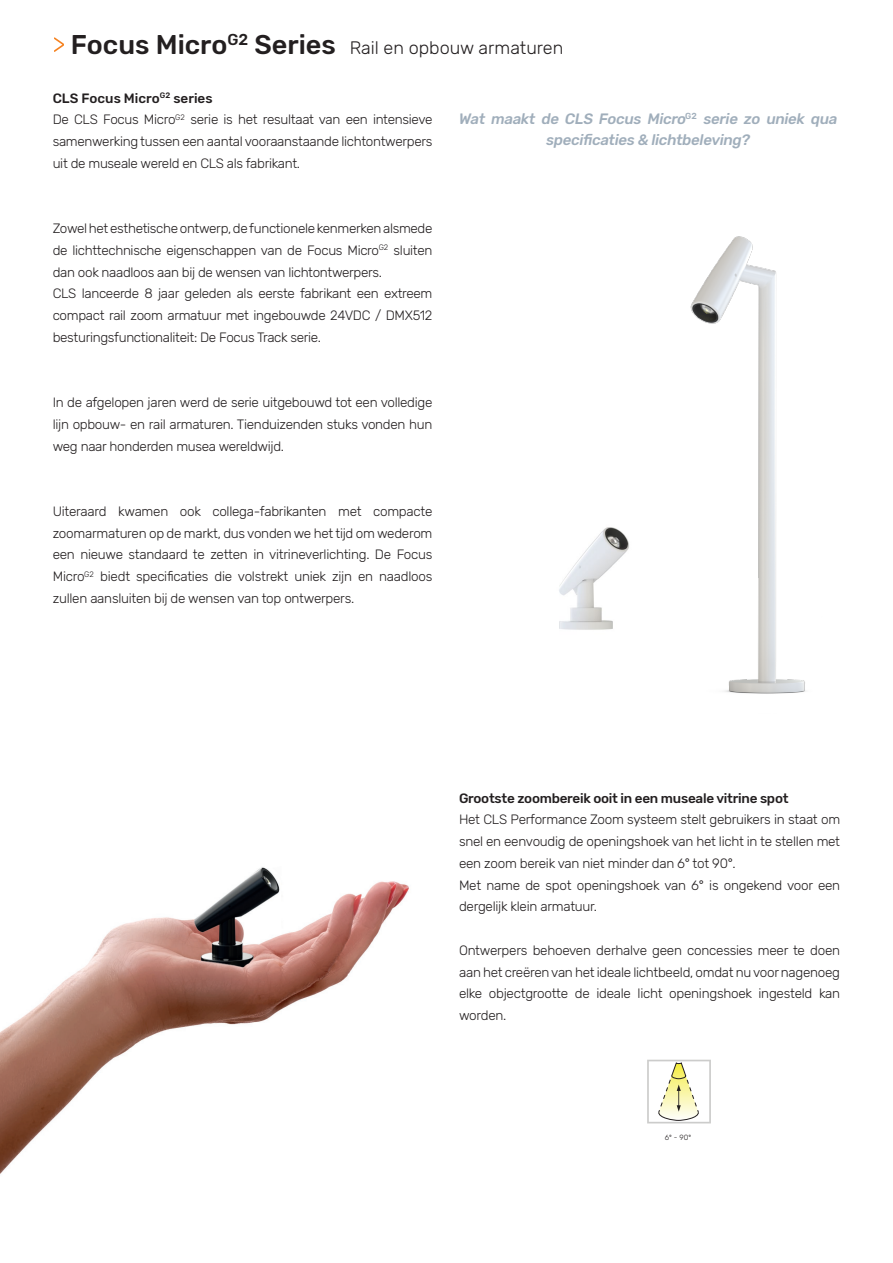
<style>
.page{position:relative;width:893px;height:1263px;background:#fff}
.page>*{position:absolute;margin:0;border:0;box-sizing:border-box;transform-origin:0 0}
.t1{font:300 18px "Rubik";color:#231f20}
.t2{font:italic 500 15px/21.8px "Rubik";color:#a0aebb;text-align:center}
.t3{font:300 13.5px/21.8px "Rubik";letter-spacing:-.02em;color:#231f20;text-align:justify}
.t4{font:500 13.5px "Rubik";letter-spacing:-.02em;color:#231f20}
.t5{font:500 13.5px "Rubik";color:#231f20}
.t6{font:300 7.5px "Rubik";color:#231f20}
.s1{font-weight:500;font-size:27px}
</style>
<div class="page">
<svg style="left:54px;top:37px;width:10px;height:15px"></svg>
<svg style="left:647px;top:1060px;width:64px;height:63px"></svg>
<img style="left:690px;top:236px;width:115px;height:458px">
<img style="left:559px;top:527px;width:70px;height:103px">
<img style="left:0;top:867px;width:409px;height:307px">
<p class="t1" style="left:71px;top:38px;width:494px"><span class="s1">Focus Micro</span><sup>G2</sup> <span class="s1">Series</span> Rail en opbouw armaturen</p>
<p class="t5" style="left:53px;top:90px;width:161px">CLS Focus Micro<sup>G2</sup> series</p>
<p class="t3" style="left:53px;top:109px;width:381px">De CLS Focus Micro<sup>G2</sup> serie is het resultaat van een intensieve samenwerking tussen een aantal vooraanstaande lichtontwerpers uit de museale wereld en CLS als fabrikant.</p>
<p class="t2" style="left:458px;top:108px;width:383px">Wat maakt de CLS Focus Micro<sup>G</sup> <sup>2</sup> serie zo uniek qua specificaties &amp; lichtbeleving?</p>
<p class="t3" style="left:53px;top:218px;width:381px">Zowel het esthetische ontwerp, de functionele kenmerken alsmede de lichttechnische eigenschappen van de Focus Micro<sup>G2</sup> sluiten dan ook naadloos aan bij de wensen van lichtontwerpers.</p>
<p class="t3" style="left:53px;top:283px;width:381px">CLS lanceerde 8 jaar geleden als eerste fabrikant een extreem compact rail zoom armatuur met ingebouwde 24VDC / DMX512 besturingsfunctionaliteit: De Focus Track serie.</p>
<p class="t3" style="left:53px;top:392px;width:381px">In de afgelopen jaren werd de serie uitgebouwd tot een volledige lijn opbouw- en rail armaturen. Tienduizenden stuks vonden hun weg naar honderden musea wereldwijd.</p>
<p class="t3" style="left:53px;top:501px;width:381px">Uiteraard kwamen ook collega-fabrikanten met compacte zoomarmaturen op de markt, dus vonden we het tijd om wederom een nieuwe standaard te zetten in vitrineverlichting. De Focus Micro<sup>G2</sup> biedt specificaties die volstrekt uniek zijn en naadloos zullen aansluiten bij de wensen van top ontwerpers.</p>
<p class="t4" style="left:459px;top:790px;width:331px">Grootste zoombereik ooit in een museale vitrine spot</p>
<p class="t3" style="left:459px;top:809px;width:383px">Het CLS Performance Zoom systeem stelt gebruikers in staat om snel en eenvoudig de openingshoek van het licht in te stellen met een zoom bereik van niet minder dan 6° tot 90°.</p>
<p class="t3" style="left:459px;top:874px;width:383px">Met name de spot openingshoek van 6° is ongekend voor een dergelijk klein armatuur.</p>
<p class="t3" style="left:459px;top:939px;width:383px">Ontwerpers behoeven derhalve geen concessies meer te doen aan het creëren van het ideale lichtbeeld, omdat nu voor nagenoeg elke objectgrootte de ideale licht openingshoek ingesteld kan worden.</p>
<p class="t6" style="left:665px;top:1133px;width:28px">6º - 90º</p>
</div>
